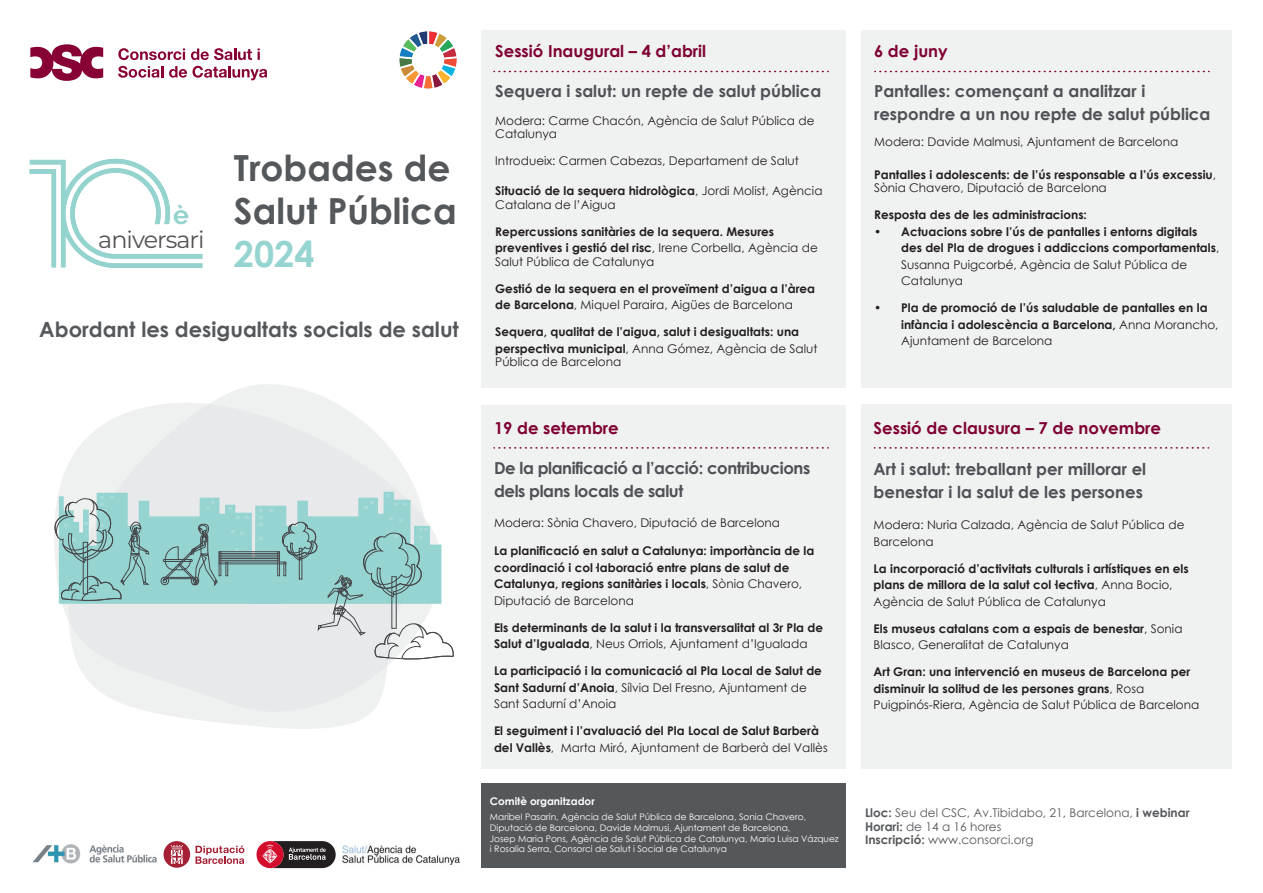
<style>
.page{position:relative;width:1263px;height:893px;background:#fff}
.page>*{position:absolute;margin:0;border:0;box-sizing:border-box;transform-origin:0 0}
.t1{font:700 36px/43.2px "Century Gothic";color:#55585b}
.t2{font:700 36px "Century Gothic";color:#95d4d0}
.t3{font:700 26.1px "Raleway";color:#94d3ce}
.t4{font:23.7px "Montserrat";letter-spacing:-.04em;color:#515354}
.t5{font:700 21px "Century Gothic";color:#55585b}
.t6{font:700 16.5px/22.5px "Century Gothic";color:#4f5156}
.t7{font:700 16.5px "Century Gothic";color:#7f0133}
.t8{font:700 16.5px/22.5px "Century Gothic";letter-spacing:-.025em;color:#4f5156}
.t9{font:700 12px/16.5px "Century Gothic";color:#231f20}
.t10{font:12px/13.5px "Century Gothic";color:#231f20}
.t11{font:12px/13.5px "Century Gothic";color:#55585b}
.t12{font:700 10.5px "Century Gothic";color:#fff}
.t13{font:9px/10.8px "Century Gothic";color:#fff}
.s1{font-weight:700}
.s2{font-weight:400}
</style>
<div class="page">
<div style="left:861px;top:30px;width:370px;height:358px;background:#f0f1f1"></div>
<svg style="left:153px;top:384px;width:218px;height:345px;fill:#f1f2f2"></svg>
<svg style="left:59px;top:403px;width:357px;height:309px;fill:#eff0f0"></svg>
<div style="left:481px;top:784px;width:365px;height:84px;background:#55585b"></div>
<div style="left:481px;top:405px;width:365px;height:364px;background:#f0f1f1"></div>
<div style="left:861px;top:404px;width:370px;height:365px;background:#f0f1f1"></div>
<div style="left:481px;top:30px;width:365px;height:358px;background:#f0f1f1"></div>
<svg style="left:494px;top:71px;width:335px;height:1px"></svg>
<svg style="left:494px;top:447px;width:335px;height:2px"></svg>
<svg style="left:875px;top:71px;width:335px;height:1px"></svg>
<svg style="left:874px;top:447px;width:335px;height:2px"></svg>
<svg style="left:30px;top:44px;width:73px;height:37px"></svg>
<svg style="left:118px;top:66px;width:45px;height:12px"></svg>
<svg style="left:169px;top:66px;width:98px;height:14px"></svg>
<svg style="left:118px;top:48px;width:67px;height:12px"></svg>
<svg style="left:191px;top:48px;width:61px;height:12px"></svg>
<svg style="left:258px;top:48px;width:2px;height:12px"></svg>
<svg style="left:54px;top:492px;width:400px;height:169px;background:#b8d6d4"></svg>
<div style="left:219px;top:551px;width:61px;height:3px;border:1px solid #4d4d52"></div>
<div style="left:219px;top:555px;width:61px;height:2px;border:1px solid #4d4d52"></div>
<div style="left:219px;top:558px;width:61px;height:3px;border:1px solid #4d4d52"></div>
<div style="left:219px;top:562px;width:67px;height:2px;border:1px solid #4d4d52"></div>
<div style="left:219px;top:551px;width:2px;height:25px;border:1px solid #4d4d52"></div>
<div style="left:225px;top:562px;width:3px;height:14px;border:1px solid #4d4d52"></div>
<div style="left:283px;top:562px;width:3px;height:14px;border:1px solid #4d4d52"></div>
<div style="left:277px;top:551px;width:3px;height:25px;border:1px solid #4d4d52"></div>
<img style="left:399px;top:31px;width:58px;height:58px">
<svg style="left:256px;top:841px;width:80px;height:27px;background:#75474e"></svg>
<img style="left:342px;top:845px;width:118px;height:20px">
<img style="left:32px;top:844px;width:125px;height:20px">
<svg style="left:164px;top:841px;width:80px;height:27px"></svg>
<svg style="left:30px;top:159px;width:172px;height:109px"></svg>
<h2 class="t3" style="left:173px;top:199px;width:17px">è</h2>
<h3 class="t4" style="left:98px;top:224px;width:108px">aniversari</h3>
<h1 class="t1" style="left:234px;top:145px;width:224px">Trobades de<br>Salut Pública</h1>
<h1 class="t2" style="left:234px;top:227px;width:82px">2024</h1>
<h3 class="t5" style="left:39px;top:314px;width:421px">Abordant les desigualtats socials de salut</h3>
<h3 class="t7" style="left:495px;top:38px;width:212px">Sessió Inaugural – 4 d’abril</h3>
<h3 class="t6" style="left:495px;top:79px;width:328px">Sequera i salut: un repte de salut pública</h3>
<p class="t10" style="left:495px;top:113px;width:321px">Modera: Carme Chacón, Agència de Salut Pública de<br>Catalunya</p>
<p class="t10" style="left:495px;top:154px;width:305px">Introdueix: Carmen Cabezas, Departament de Salut</p>
<p class="t10" style="left:495px;top:184px;width:329px"><span class="s1">Situació de la sequera hidrològica</span>, Jordi Molist, Agència<br>Catalana de l’Aigua</p>
<p class="t9" style="left:495px;top:222px;width:324px">Repercussions sanitàries de la sequera. Mesures preventives i gestió del risc<span class="s2">, Irene Corbella, Agència de</span></p>
<p class="t10" style="left:495px;top:254px;width:161px">Salut Pública de Catalunya</p>
<p class="t9" style="left:495px;top:279px;width:321px">Gestió de la sequera en el proveïment d’aigua a l’àrea de Barcelona<span class="s2">, Miquel Paraira, Aigües de Barcelona</span></p>
<p class="t9" style="left:495px;top:323px;width:324px">Sequera, qualitat de l’aigua, salut i desigualtats: una perspectiva municipal<span class="s2">, Anna Gómez, Agència de Salut</span></p>
<p class="t10" style="left:495px;top:355px;width:128px">Pública de Barcelona</p>
<h3 class="t7" style="left:494px;top:415px;width:126px">19 de setembre</h3>
<h3 class="t8" style="left:494px;top:456px;width:318px">De la planificació a l’acció: contribucions dels plans locals de salut</h3>
<p class="t10" style="left:494px;top:515px;width:288px">Modera: Sònia Chavero, Diputació de Barcelona</p>
<p class="t9" style="left:494px;top:542px;width:322px">La planificació en salut a Catalunya: importància de la coordinació i col·laboració entre plans de salut de Catalunya, regions sanitàries i locals<span class="s2">, Sònia Chavero, Diputació de Barcelona</span></p>
<p class="t9" style="left:494px;top:618px;width:331px">Els determinants de la salut i la transversalitat al 3r Pla de<br>Salut d’Igualada<span class="s2">, Neus Orriols, Ajuntament d’Igualada</span></p>
<p class="t9" style="left:494px;top:662px;width:329px">La participació i la comunicació al Pla Local de Salut de<br>Sant Sadurní d’Anoia<span class="s2">, Sílvia Del Fresno, Ajuntament de<br>Sant Sadurní d’Anoia</span></p>
<p class="t9" style="left:494px;top:722px;width:335px">El seguiment i l’avaluació del Pla Local de Salut Barberà del Vallès<span class="s2">, Marta Miró, Ajuntament de Barberà del Vallès</span></p>
<h3 class="t7" style="left:874px;top:38px;width:75px">6 de juny</h3>
<h3 class="t6" style="left:874px;top:80px;width:338px">Pantalles: començant a analitzar i respondre a un nou repte de salut pública</h3>
<p class="t10" style="left:874px;top:134px;width:306px">Modera: Davide Malmusi, Ajuntament de Barcelona</p>
<p class="t9" style="left:874px;top:167px;width:343px;line-height:13.5px">Pantalles i adolescents: de l’ús responsable a l’ús excessiu<span class="s2">,<br>Sònia Chavero, Diputació de Barcelona</span></p>
<p class="t9" style="left:874px;top:206px;width:214px">Resposta des de les administracions:</p>
<p class="t9" style="left:901px;top:222px;width:320px;text-indent:-27px">• Actuacions sobre l’ús de pantalles i entorns digitals des del Pla de drogues i addiccions comportamentals<span class="s2">, Susanna Puigcorbé, Agència de Salut Pública de Catalunya</span></p>
<p class="t9" style="left:901px;top:299px;width:319px;text-indent:-27px">• Pla de promoció de l’ús saludable de pantalles en la infància i adolescència a Barcelona, <span class="s2">Anna Morancho,<br>Ajuntament de Barcelona</span></p>
<h3 class="t7" style="left:874px;top:416px;width:289px">Sessió de clausura – 7 de novembre</h3>
<h3 class="t6" style="left:874px;top:457px;width:274px">Art i salut: treballant per millorar el benestar i la salut de les persones</h3>
<p class="t10" style="left:874px;top:516px;width:312px;line-height:16.5px">Modera: Nuria Calzada, Agència de Salut Pública de<br>Barcelona</p>
<p class="t9" style="left:874px;top:559px;width:317px">La incorporació d’activitats culturals i artístiques en els plans de millora de la salut col·lectiva<span class="s2">, Anna Bocio,<br>Agència de Salut Pública de Catalunya</span></p>
<p class="t9" style="left:874px;top:619px;width:310px">Els museus catalans com a espais de benestar<span class="s2">, Sonia<br>Blasco, Generalitat de Catalunya</span></p>
<p class="t9" style="left:874px;top:663px;width:327px">Art Gran: una intervenció en museus de Barcelona per disminuir la solitud de les persones grans<span class="s2">, Rosa<br>Puigpinós-Riera, Agència de Salut Pública de Barcelona</span></p>
<p class="t12" style="left:490px;top:793px;width:106px">Comitè organitzador</p>
<p class="t13" style="left:490px;top:811px;width:350px">Maribel Pasarín, Agència de Salut Pública de Barcelona, Sonia Chavero, Diputació de Barcelona, Davide Malmusi, Ajuntament de Barcelona,<br>Josep Maria Pons, Agència de Salut Pública de Catalunya, Maria Luisa Vázquez i Rosalia Serra, Consorci de Salut i Social de Catalunya</p>
<p class="t11" style="left:865px;top:806px;width:326px"><span class="s1">Lloc:</span> Seu del CSC, Av.Tibidabo, 21, Barcelona, <span class="s1">i webinar<br>Horari:</span> de 14 a 16 hores<br><span class="s1">Inscripció:</span> www.consorci.org</p>
</div>
